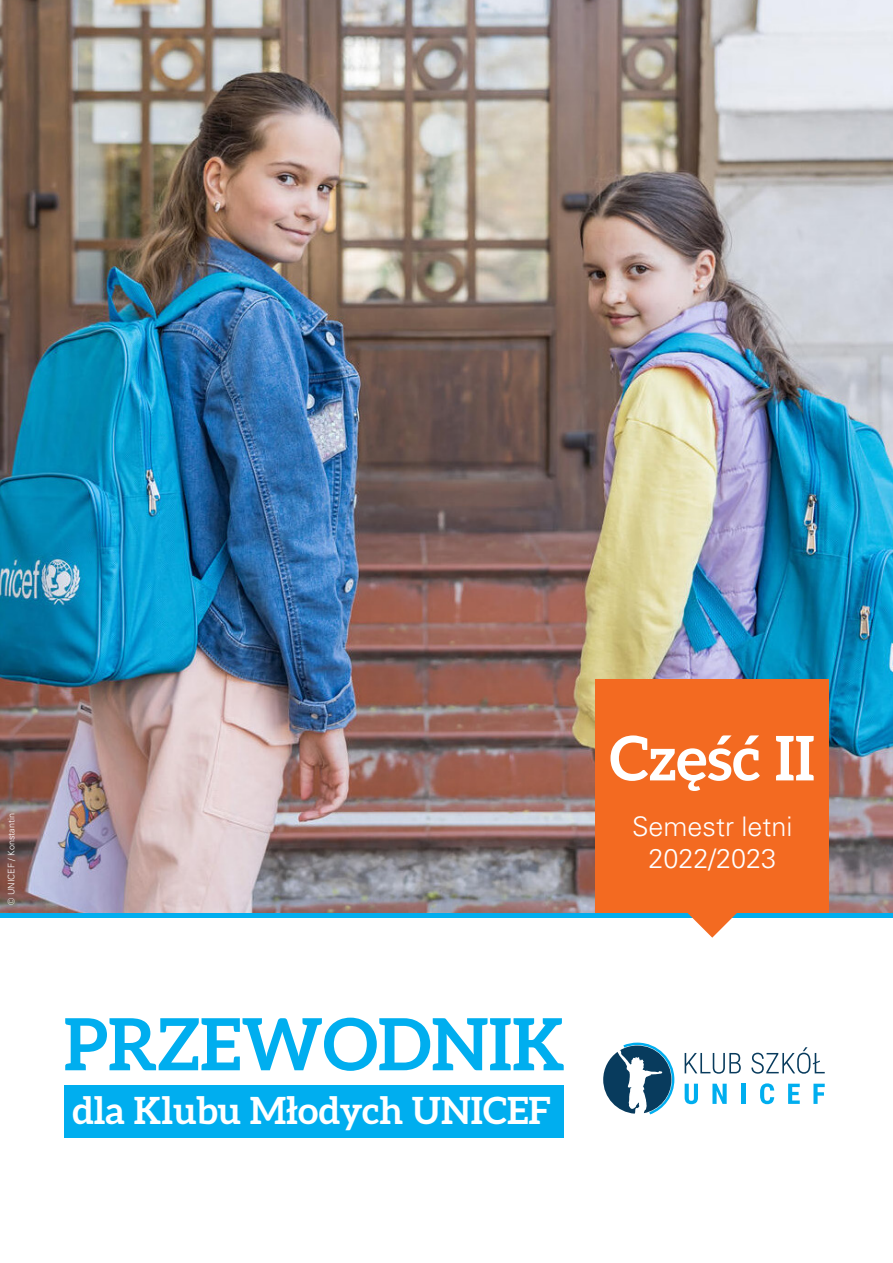
<style>
.page{position:relative;width:893px;height:1263px;background:#fff}
.page>*{position:absolute;margin:0;border:0;box-sizing:border-box;transform-origin:0 0}
.t1{font:700 72px "Aleo";color:#00aeef}
.t2{font:700 61.5px "Aleo";color:#fff}
.t3{font:700 37.5px "Aleo";color:#fff}
.t4{font:300 27px/32.4px "Univers LT Pro 45";color:#fff;text-align:center}
.t5{font:300 9px "Univers LT Pro 45";color:#fff}
</style>
<div class="page">
<img style="left:0;top:0;width:893px;height:913px">
<svg style="left:603px;top:1042px;width:71px;height:72px"></svg>
<svg style="left:685px;top:1053px;width:56px;height:21px"></svg>
<svg style="left:751px;top:1047px;width:74px;height:27px"></svg>
<svg style="left:685px;top:1084px;width:13px;height:20px"></svg>
<svg style="left:712px;top:1084px;width:15px;height:20px"></svg>
<div style="left:741px;top:1084px;width:5px;height:20px;background:#00aeef"></div>
<svg style="left:760px;top:1083px;width:14px;height:21px"></svg>
<svg style="left:788px;top:1084px;width:12px;height:20px"></svg>
<svg style="left:813px;top:1084px;width:12px;height:20px"></svg>
<hr style="left:0;top:913px;width:893px;height:4px;background:#00aeef">
<div style="left:64px;top:1085px;width:499px;height:53px;background:#00aeef"></div>
<svg style="left:687px;top:913px;width:50px;height:25px"></svg>
<div style="left:595px;top:679px;width:234px;height:234px;background:#f36a21"></div>
<p class="t5" style="left:5px;top:905px;width:93px;rotate:-90deg">© UNICEF / Konstantin</p>
<p class="t2" style="left:610px;top:723px;width:207px">Część II</p>
<p class="t4" style="left:632px;top:809px;width:162px">Semestr letni<br>2022/2023</p>
<p class="t1" style="left:64px;top:1003px;width:503px">PRZEWODNIK</p>
<p class="t3" style="left:72px;top:1089px;width:480px">dla Klubu Młodych UNICEF</p>
</div>
